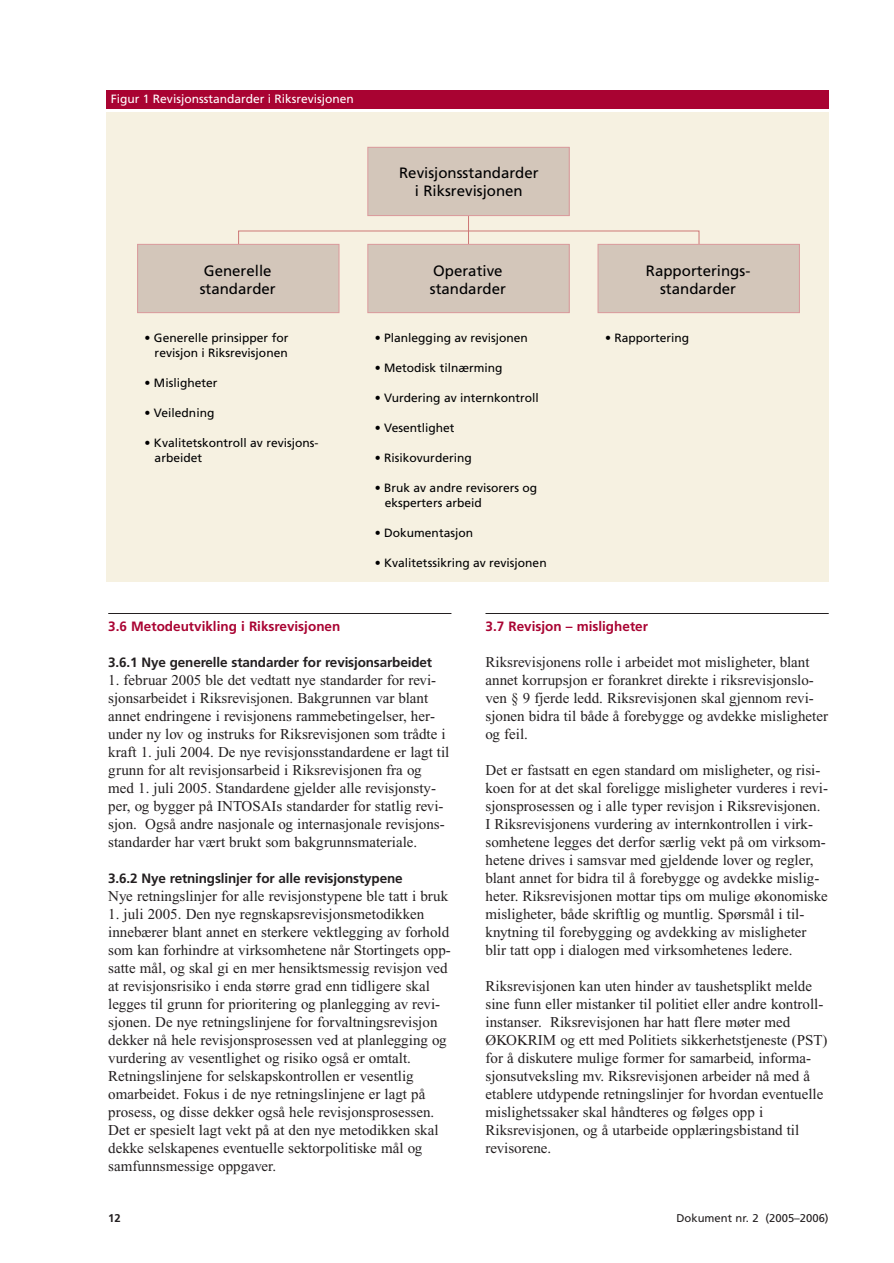
<style>
.page{position:relative;width:894px;height:1263px;background:#fff}
.page>*{position:absolute;margin:0;border:0;box-sizing:border-box;transform-origin:0 0}
.t1{font:15px/18px "Times";color:#231f20}
.t2{font:15px/18px "Frutiger";color:#000001;text-align:center}
.t3{font:700 13.5px "Frutiger";letter-spacing:-.01em;color:#231f20}
.t4{font:700 13.5px "Frutiger";color:#a90332}
.t5{font:12px/15px "Frutiger";color:#000001}
.t6{font:12px "Frutiger";color:#fff}
.t7{font:11.25px "Frutiger";color:#231f20}
.t8{font:700 11.25px "Frutiger";color:#231f20}
</style>
<div class="page">
<svg style="left:106px;top:90px;width:723px;height:524px;background:#eee2d6"></svg>
<p class="t6" style="left:111px;top:94px;width:244px">Figur 1 Revisjonsstandarder i Riksrevisjonen</p>
<p class="t2" style="left:399px;top:165px;width:141px">Revisjonsstandarder i Riksrevisjonen</p>
<p class="t2" style="left:199px;top:263px;width:77px;text-align:left">Generelle standarder</p>
<p class="t2" style="left:429px;top:263px;width:77px;text-align:left">Operative standarder</p>
<p class="t2" style="left:645px;top:263px;width:106px">Rapporterings&shy;standarder</p>
<p class="t5" style="left:144px;top:331px;width:145px;text-align:right">• Generelle prinsipper for revisjon i Riksrevisjonen</p>
<p class="t5" style="left:144px;top:376px;width:74px">• Misligheter</p>
<p class="t5" style="left:144px;top:406px;width:71px">• Veiledning</p>
<p class="t5" style="left:155px;top:436px;width:165px;text-indent:-10px">• Kvalitetskontroll av revisjons&shy;arbeidet</p>
<p class="t5" style="left:374px;top:331px;width:155px">• Planlegging av revisjonen</p>
<p class="t5" style="left:374px;top:361px;width:129px">• Metodisk tilnærming</p>
<p class="t5" style="left:374px;top:391px;width:165px">• Vurdering av internkontroll</p>
<p class="t5" style="left:374px;top:421px;width:81px">• Vesentlighet</p>
<p class="t5" style="left:374px;top:451px;width:98px">• Risikovurdering</p>
<p class="t5" style="left:385px;top:481px;width:154px;text-indent:-10px">• Bruk av andre revisorers og eksperters arbeid</p>
<p class="t5" style="left:374px;top:526px;width:100px">• Dokumentasjon</p>
<p class="t5" style="left:374px;top:556px;width:173px">• Kvalitetssikring av revisjonen</p>
<p class="t5" style="left:604px;top:331px;width:86px">• Rapportering</p>
<p class="t4" style="left:108px;top:620px;width:233px">3.6 Metodeutvikling i Riksrevisjonen</p>
<p class="t3" style="left:108px;top:656px;width:325px">3.6.1 Nye generelle standarder for revisjonsarbeidet</p>
<p class="t1" style="left:108px;top:672px;width:342px">1. februar 2005 ble det vedtatt nye standarder for revi&shy;sjonsarbeidet i Riksrevisjonen. Bakgrunnen var blant annet endringene i revisjonens rammebetingelser, her&shy;under ny lov og instruks for Riksrevisjonen som trådte i kraft 1. juli 2004. De nye revisjonsstandardene er lagt til grunn for alt revisjonsarbeid i Riksrevisjonen fra og med 1. juli 2005. Standardene gjelder alle revisjonsty&shy;per, og bygger på INTOSAIs standarder for statlig revi&shy;sjon. Også andre nasjonale og internasjonale revisjons&shy;standarder har vært brukt som bakgrunnsmateriale.</p>
<p class="t3" style="left:108px;top:872px;width:296px">3.6.2 Nye retningslinjer for alle revisjonstypene</p>
<p class="t1" style="left:108px;top:888px;width:341px">Nye retningslinjer for alle revisjonstypene ble tatt i bruk</p>
<p class="t1" style="left:108px;top:906px;width:344px">1. juli 2005. Den nye regnskapsrevisjonsmetodikken innebærer blant annet en sterkere vektlegging av forhold som kan forhindre at virksomhetene når Stortingets opp&shy;satte mål, og skal gi en mer hensiktsmessig revisjon ved at revisjonsrisiko i enda større grad enn tidligere skal legges til grunn for prioritering og planlegging av revi&shy;sjonen. De nye retningslinjene for forvaltningsrevisjon dekker nå hele revisjonsprosessen ved at planlegging og vurdering av vesentlighet og risiko også er omtalt.<br>Retningslinjene for selskapskontrollen er vesentlig omarbeidet. Fokus i de nye retningslinjene er lagt på prosess, og disse dekker også hele revisjonsprosessen.<br>Det er spesielt lagt vekt på at den nye metodikken skal dekke selskapenes eventuelle sektorpolitiske mål og samfunnsmessige oppgaver.</p>
<p class="t4" style="left:485px;top:620px;width:164px">3.7 Revisjon – misligheter</p>
<p class="t1" style="left:485px;top:654px;width:344px">Riksrevisjonens rolle i arbeidet mot misligheter, blant annet korrupsjon er forankret direkte i riksrevisjonslo&shy;ven § 9 fjerde ledd. Riksrevisjonen skal gjennom revi&shy;sjonen bidra til både å forebygge og avdekke misligheter og feil.</p>
<p class="t1" style="left:485px;top:762px;width:344px">Det er fastsatt en egen standard om misligheter, og risi&shy;koen for at det skal foreligge misligheter vurderes i revi&shy;sjonsprosessen og i alle typer revisjon i Riksrevisjonen.<br>I Riksrevisjonens vurdering av internkontrollen i virk&shy;somhetene legges det derfor særlig vekt på om virksom&shy;hetene drives i samsvar med gjeldende lover og regler, blant annet for bidra til å forebygge og avdekke mislig&shy;heter. Riksrevisjonen mottar tips om mulige økonomiske misligheter, både skriftlig og muntlig. Spørsmål i til&shy;knytning til forebygging og avdekking av misligheter blir tatt opp i dialogen med virksomhetenes ledere.</p>
<p class="t1" style="left:485px;top:978px;width:343px">Riksrevisjonen kan uten hinder av taushetsplikt melde sine funn eller mistanker til politiet eller andre kontroll&shy;instanser. Riksrevisjonen har hatt flere møter med ØKOKRIM og ett med Politiets sikkerhetstjeneste (PST) for å diskutere mulige former for samarbeid, informa&shy;sjonsutveksling mv. Riksrevisjonen arbeider nå med å etablere utdypende retningslinjer for hvordan eventuelle mislighetssaker skal håndteres og følges opp i Riksrevisjonen, og å utarbeide opplæringsbistand til revisorene.</p>
<p class="t8" style="left:108px;top:1213px;width:14px">12</p>
<p class="t7" style="left:676px;top:1213px;width:154px">Dokument nr. 2 (2005–2006)</p>
</div>
